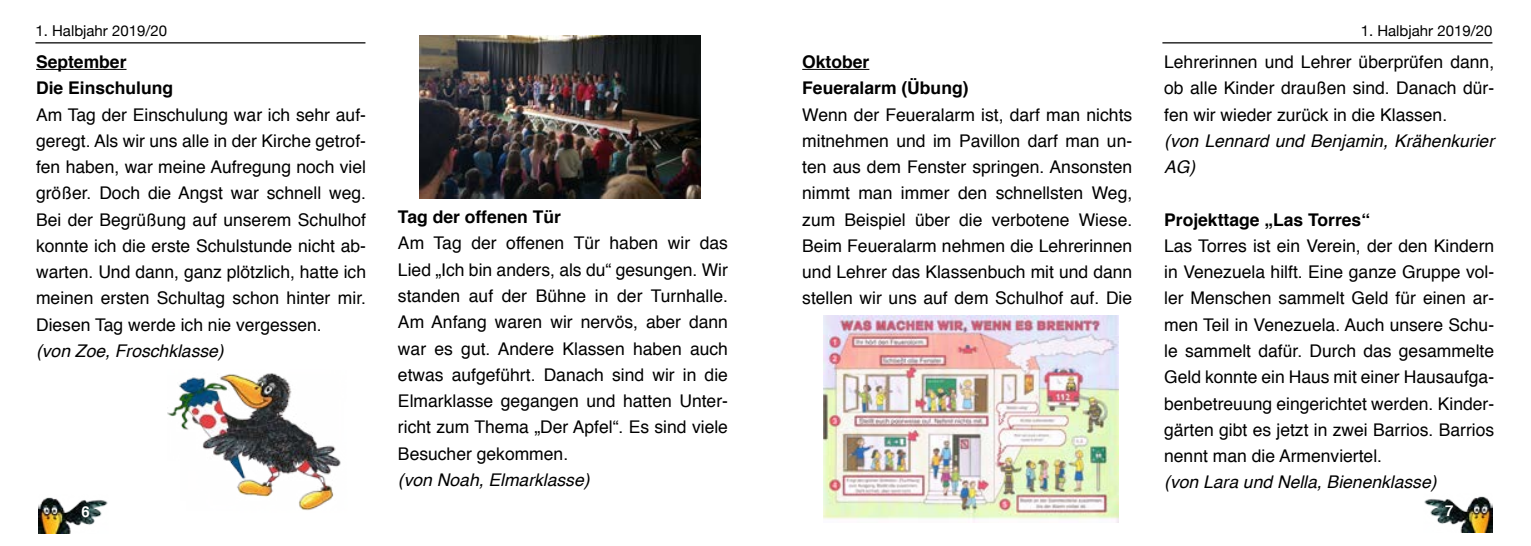
<style>
.page{position:relative;width:1531px;height:546px;background:#fff}
.page>*{position:absolute;margin:0;border:0;box-sizing:border-box;transform-origin:0 0}
.t1{font:17.5px/26.2px "Helvetica";color:#000;text-align:justify}
.t2{font:italic 17.5px/26.2px "Helvetica";color:#000}
.t3{font:700 17.5px/26.2px "Helvetica";color:#000}
.t4{font:15px "Helvetica Neue";color:#000}
.t5{font:700 15px "Helvetica";color:#fff}
</style>
<div class="page">
<hr style="left:35px;top:42px;width:330px;height:1px;background:#000">
<hr style="left:36px;top:69px;width:91px;height:1px;background:#000">
<img style="left:39px;top:497px;width:69px;height:36px">
<hr style="left:1162px;top:42px;width:330px;height:1px;background:#000">
<hr style="left:802px;top:69px;width:67px;height:1px;background:#000">
<img style="left:1424px;top:496px;width:68px;height:36px">
<img style="left:167px;top:373px;width:174px;height:138px">
<img style="left:420px;top:35px;width:280px;height:163px">
<img style="left:824px;top:315px;width:295px;height:207px">
<p class="t4" style="left:35px;top:19px;width:133px">1. Halbjahr 2019/20</p>
<p class="t3" style="left:36px;top:49px;width:139px">September<br>Die Einschulung</p>
<p class="t1" style="left:36px;top:102px;width:331px">Am Tag der Einschulung war ich sehr auf&shy;geregt. Als wir uns alle in der Kirche getrof&shy;fen haben, war meine Aufregung noch viel größer. Doch die Angst war schnell weg.<br>Bei der Begrüßung auf unserem Schulhof konnte ich die erste Schulstunde nicht ab&shy;warten. Und dann, ganz plötzlich, hatte ich meinen ersten Schultag schon hinter mir.<br>Diesen Tag werde ich nie vergessen.</p>
<p class="t2" style="left:36px;top:338px;width:189px">(von Zoe, Froschklasse)</p>
<p class="t5" style="left:81px;top:499px;width:10px">6</p>
<p class="t3" style="left:398px;top:204px;width:165px">Tag der offenen Tür</p>
<p class="t1" style="left:398px;top:231px;width:331px">Am Tag der offenen Tür haben wir das Lied „Ich bin anders, als du“ gesungen. Wir standen auf der Bühne in der Turnhalle.<br>Am Anfang waren wir nervös, aber dann war es gut. Andere Klassen haben auch etwas aufgeführt. Danach sind wir in die Elmarklasse gegangen und hatten Unter&shy;richt zum Thema „Der Apfel“. Es sind viele Besucher gekommen.</p>
<p class="t2" style="left:398px;top:467px;width:193px">(von Noah, Elmarklasse)</p>
<p class="t3" style="left:802px;top:49px;width:168px">Oktober<br>Feueralarm (Übung)</p>
<p class="t1" style="left:802px;top:102px;width:331px">Wenn der Feueralarm ist, darf man nichts mitnehmen und im Pavillon darf man un&shy;ten aus dem Fenster springen. Ansonsten nimmt man immer den schnellsten Weg, zum Beispiel über die verbotene Wiese.<br>Beim Feueralarm nehmen die Lehrerinnen und Lehrer das Klassenbuch mit und dann stellen wir uns auf dem Schulhof auf. Die</p>
<p class="t4" style="left:1360px;top:19px;width:133px">1. Halbjahr 2019/20</p>
<p class="t1" style="left:1164px;top:49px;width:331px">Lehrerinnen und Lehrer überprüfen dann, ob alle Kinder draußen sind. Danach dür&shy;fen wir wieder zurück in die Klassen.</p>
<p class="t2" style="left:1164px;top:128px;width:331px">(von Lennard und Benjamin, Krähenkurier<br>AG)</p>
<p class="t3" style="left:1164px;top:206px;width:207px">Projekttage „Las Torres“</p>
<p class="t1" style="left:1164px;top:233px;width:331px">Las Torres ist ein Verein, der den Kindern in Venezuela hilft. Eine ganze Gruppe vol&shy;ler Menschen sammelt Geld für einen ar&shy;men Teil in Venezuela. Auch unsere Schu&shy;le sammelt dafür. Durch das gesammelte Geld konnte ein Haus mit einer Hausaufga&shy;benbetreuung eingerichtet werden. Kinder&shy;gärten gibt es jetzt in zwei Barrios. Barrios nennt man die Armenviertel.</p>
<p class="t2" style="left:1164px;top:469px;width:274px">(von Lara und Nella, Bienenklasse)</p>
<p class="t5" style="left:1445px;top:498px;width:10px">7</p>
</div>
